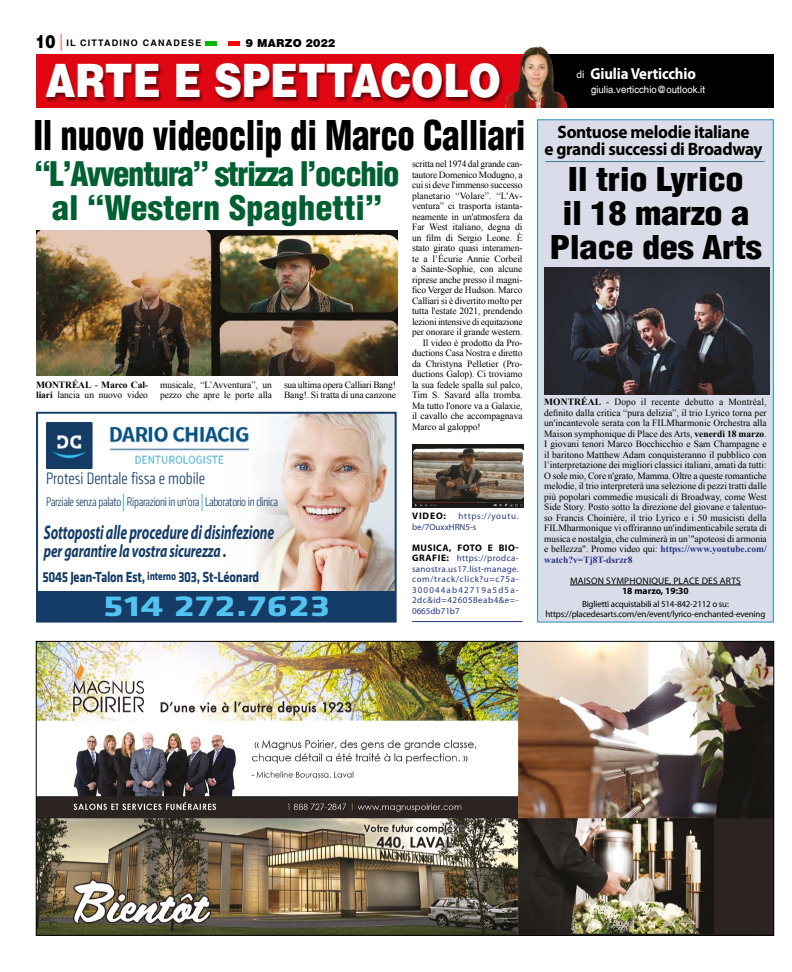
<style>
.page{position:relative;width:792px;height:972px;background:#fff}
.page>*{position:absolute;margin:0;border:0;box-sizing:border-box;transform-origin:0 0}
.t1{font:46.1px "Switzerland Black Plain";color:#fff;scale:.84 1}
.t2{font:39.9px "Switzerland Cond Black Plain";letter-spacing:-.01em;color:#000;scale:.88 1}
.t3{font:33px/34.1px "Switzerland Cond Black Plain";letter-spacing:-.04em;color:#006032;text-align:center}
.t4{font:32px/34px "Switzerland Cond Black Plain";letter-spacing:-.01em;color:#000;text-align:center;scale:1.14 1}
.t5{font:700 30px "Klavika CH";letter-spacing:.02em;color:#52c3f1;scale:1.36 1}
.t6{font:italic 700 19.8px "Myriad Pro";letter-spacing:-.01em;color:#153c66;scale:.69 1}
.t7{font:700 18px/17px "Myriad Pro";letter-spacing:-.02em;color:#000;text-align:center;scale:.96 1}
.t8{font:italic 700 18px "Myriad Pro";letter-spacing:-.01em;color:#153c66;scale:.73 1}
.t9{font:300 condensed 17.2px "Klavika CH";color:#153c66}
.t10{font:700 15.9px "Myriad Pro";letter-spacing:-.01em;color:#fff;scale:.93 1}
.t11{font:700 15.1px "Klavika CH";letter-spacing:-.02em;color:#153c66;scale:.83 1}
.t12{font:300 condensed 13px "Klavika CH";letter-spacing:-.025em;color:#153c66;scale:.94 1}
.t13{font:900 11px "Swiss 721 BT";letter-spacing:.02em;color:#000}
.t14{font:10px "Switzerland Plain";color:#fff;scale:.96 1}
.t15{font:9.5px/10.5px "Times New Roman";letter-spacing:-.01em;color:#000}
.t16{font:700 9.5px/10.5px "Times New Roman";letter-spacing:-.01em;color:#000}
.t17{font:9.5px "Myriad Pro";letter-spacing:.02em;color:#000}
.t18{font:700 9.5px "Myriad Pro";letter-spacing:.045em;color:#000}
.t19{font:700 9.5px "Myriad Pro";color:#000}
.t20{font:9px/10.5px "Myriad Pro";letter-spacing:.06em;color:#283583;text-align:justify}
.t21{font:9px/10.5px "Myriad Pro";letter-spacing:-.02em;color:#000;text-align:center}
.t22{font:9px/10.5px "Myriad Pro";letter-spacing:.005em;color:#283583}
.t23{font:700 9px "Switzerland";letter-spacing:.13em;color:#000}
.s1{font-family:"Switzerland Black Plain";font-weight:400;font-size:18px}
.s2{font-family:"Swiss 721 BT";font-weight:400;font-stretch:condensed;font-size:17.3px;color:#f00}
.s3{font-weight:400}
.s4{font-size:11.6px}
.s5{font-weight:700;font-size:9.5px;color:#000}
.s6{font-weight:400;font-size:10.8px}
.s7{font-weight:700}
.s8{font-weight:700;color:#283583}
</style>
<div class="page">
<div style="left:206px;top:41px;width:11px;height:5px;background:#00ba00"></div>
<div style="left:229px;top:41px;width:11px;height:5px;background:#f00"></div>
<div style="left:537px;top:119px;width:237px;height:504px;background:#dadde9;border:1px solid #288eb2"></div>
<img style="left:38px;top:643px;width:734px;height:291px">
<img style="left:253px;top:415px;width:141px;height:176px">
<div style="left:36px;top:412px;width:361px;height:211px;border:2px solid #153c66"></div>
<div style="left:37px;top:591px;width:359px;height:30px;background:#153c66"></div>
<svg style="left:123px;top:494px;width:1px;height:17px"></svg>
<svg style="left:202px;top:494px;width:1px;height:17px"></svg>
<img style="left:47px;top:422px;width:202px;height:46px">
<hr style="left:570px;top:585px;width:171px;height:1px;background:#000">
<div style="left:36px;top:54px;width:524px;height:54px;background:#e00713"></div>
<div style="left:547px;top:54px;width:227px;height:54px;background:#000"></div>
<div style="left:45px;top:63px;width:459px;height:40px;background:#000;opacity:.55"></div>
<img style="left:36px;top:230px;width:362px;height:146px">
<img style="left:544px;top:268px;width:226px;height:127px">
<hr style="left:545px;top:161px;width:220px;height:1px;background:#3b7992">
<hr style="left:412px;top:621px;width:111px;height:1px;background:#283583">
<img style="left:412px;top:445px;width:111px;height:62px">
<img style="left:505px;top:46px;width:62px;height:62px">
<p class="t23" style="left:36px;top:37px;width:168px"><span class="s1">10</span> <span class="s2">|</span> IL CITTADINO CANADESE</p>
<p class="t13" style="left:246px;top:36px;width:91px">9 MARZO 2022</p>
<h1 class="t1" style="left:45px;top:51px;width:544px">ARTE E SPETTACOLO</h1>
<h2 class="t2" style="left:34px;top:111px;width:561px">Il nuovo videoclip di Marco Calliari</h2>
<h3 class="t3" style="left:34px;top:157px;width:367px">“L’Avventura” strizza l’occhio al “Western Spaghetti”</h3>
<p class="t16" style="left:36px;top:379px;width:113px">MONTRÉAL <span class="s3">-</span> Marco Cal&shy;liari <span class="s3">lancia un nuovo video</span></p>
<p class="t15" style="left:160px;top:379px;width:113px">musicale, “L’Avventura”, un pezzo che apre le porte alla</p>
<p class="t15" style="left:284px;top:379px;width:114px">sua ultima opera Calliari Bang!<br>Bang!. Si tratta di una canzone</p>
<p class="t15" style="left:412px;top:159px;width:112px">scritta nel 1974 dal grande can-</p>
<p class="t15" style="left:412px;top:169px;width:112px">tautore Domenico Modugno, a</p>
<p class="t15" style="left:412px;top:180px;width:112px">cui si deve l'immenso successo</p>
<p class="t15" style="left:412px;top:190px;width:112px">planetario “Volare”. “L'Av-</p>
<p class="t15" style="left:412px;top:201px;width:112px">ventura” ci trasporta istanta-</p>
<p class="t15" style="left:412px;top:211px;width:112px">neamente in un'atmosfera da</p>
<p class="t15" style="left:412px;top:222px;width:112px">Far West italiano, degna di</p>
<p class="t15" style="left:412px;top:232px;width:112px">un film di Sergio Leone. È</p>
<p class="t15" style="left:412px;top:243px;width:112px">stato girato quasi interamen-</p>
<p class="t15" style="left:412px;top:253px;width:112px">te a l’Écurie Annie Corbeil</p>
<p class="t15" style="left:412px;top:264px;width:112px">a Sainte-Sophie, con alcune</p>
<p class="t15" style="left:412px;top:274px;width:112px">riprese anche presso il magni-</p>
<p class="t15" style="left:412px;top:285px;width:112px">fico Verger de Hudson. Marco</p>
<p class="t15" style="left:412px;top:295px;width:112px">Calliari si è divertito molto per</p>
<p class="t15" style="left:412px;top:306px;width:112px">tutta l'estate 2021, prendendo</p>
<p class="t15" style="left:412px;top:316px;width:112px">lezioni intensive di equitazione</p>
<p class="t15" style="left:412px;top:327px;width:112px">per onorare il grande western.</p>
<p class="t15" style="left:423px;top:337px;width:101px">Il video è prodotto da Pro-</p>
<p class="t15" style="left:412px;top:348px;width:112px">ductions Casa Nostra e diretto</p>
<p class="t15" style="left:412px;top:358px;width:112px">da Christyna Pelletier (Pro-</p>
<p class="t15" style="left:412px;top:369px;width:112px">ductions Galop). Ci troviamo</p>
<p class="t15" style="left:412px;top:379px;width:112px">la sua fedele spalla sul palco,</p>
<p class="t15" style="left:412px;top:390px;width:112px">Tim S. Savard alla tromba.</p>
<p class="t15" style="left:412px;top:400px;width:112px">Ma tutto l'onore va a Galaxie,</p>
<p class="t15" style="left:412px;top:411px;width:112px">il cavallo che accompagnava</p>
<p class="t15" style="left:412px;top:421px;width:70px">Marco al galoppo!</p>
<h3 class="t9" style="left:46px;top:469px;width:160px">Protesi Dentale fissa e mobile</h3>
<h3 class="t12" style="left:46px;top:495px;width:248px">Parziale senza palato Riparazioni in un’ora Laboratorio in clinica</h3>
<h3 class="t6" style="left:44px;top:519px;width:336px">Sottoposti alle procedure di disinfezione</h3>
<h3 class="t8" style="left:44px;top:540px;width:252px">per garantire la vostra sicurezza .</h3>
<h3 class="t11" style="left:42px;top:568px;width:263px">5045 Jean-Talon Est, <span class="s4">interno</span> 303, St-Léonard</h3>
<h3 class="t5" style="left:103px;top:590px;width:168px">514 272.7623</h3>
<p class="t18" style="left:412px;top:510px;width:35px">VIDEO:</p>
<p class="t22" style="left:412px;top:511px;width:108px;text-indent:46px">https://youtu. be/7OuxxHRN5-s</p>
<p class="t18" style="left:412px;top:541px;width:108px">MUSICA, FOTO E BIO-</p>
<p class="t20" style="left:412px;top:553px;width:108px"><span class="s5">GRAFIE:</span> https://prodca&shy;sanostra.us17.list-manage. com/track/click?u=c75a-300044ab42719a5d5a-2dc&amp;id=426058eab4&amp;e=- 0665db71b7</p>
<h3 class="t10" style="left:577px;top:64px;width:130px"><span class="s6">di</span> Giulia Verticchio</h3>
<p class="t14" style="left:591px;top:83px;width:120px">giulia.verticchio@outlook.it</p>
<h3 class="t7" style="left:545px;top:123px;width:229px">Sontuose melodie italiane<br>e grandi successi di Broadway</h3>
<h3 class="t4" style="left:550px;top:162px;width:187px">Il trio Lyrico<br>il 18 marzo a<br>Place des Arts</h3>
<p class="t15" style="left:544px;top:397px;width:224px;text-align:justify"><span class="s7">MONTRÉAL</span> - Dopo il recente debutto a Montréal, definito dalla critica “pura delizia”, il trio Lyrico torna per un'incantevole serata con la FILMharmonic Orchestra alla Maison symphonique di Place des Arts, <span class="s7">venerdì 18 marzo</span>.<br>I giovani tenori Marco Bocchicchio e Sam Champagne e il baritono Matthew Adam conquisteranno il pubblico con l’interpretazione dei migliori classici italiani, amati da tutti:<br>O sole mio, Core n'grato, Mamma. Oltre a queste romantiche melodie, il trio interpreterà una selezione di pezzi tratti dalle più popolari commedie musicali di Broadway, come West Side Story. Posto sotto la direzione del giovane e talentuo&shy;so Francis Choinière, il trio Lyrico e i 50 musicisti della FILMharmonique vi offriranno un'indimenticabile serata di musica e nostalgia, che culminerà in un’"apoteosi di armonia e bellezza". Promo video qui: <span class="s8">https://www.youtube.com/ watch?v=Tj8T-dsrzr8</span></p>
<p class="t17" style="left:570px;top:575px;width:172px">MAISON SYMPHONIQUE, PLACE DES ARTS</p>
<p class="t19" style="left:622px;top:585px;width:68px">18 marzo, 19:30</p>
<p class="t21" style="left:546px;top:599px;width:221px">Biglietti acquistabili al 514-842-2112 o su: https://placedesarts.com/en/event/lyrico-enchanted-evening</p>
</div>
